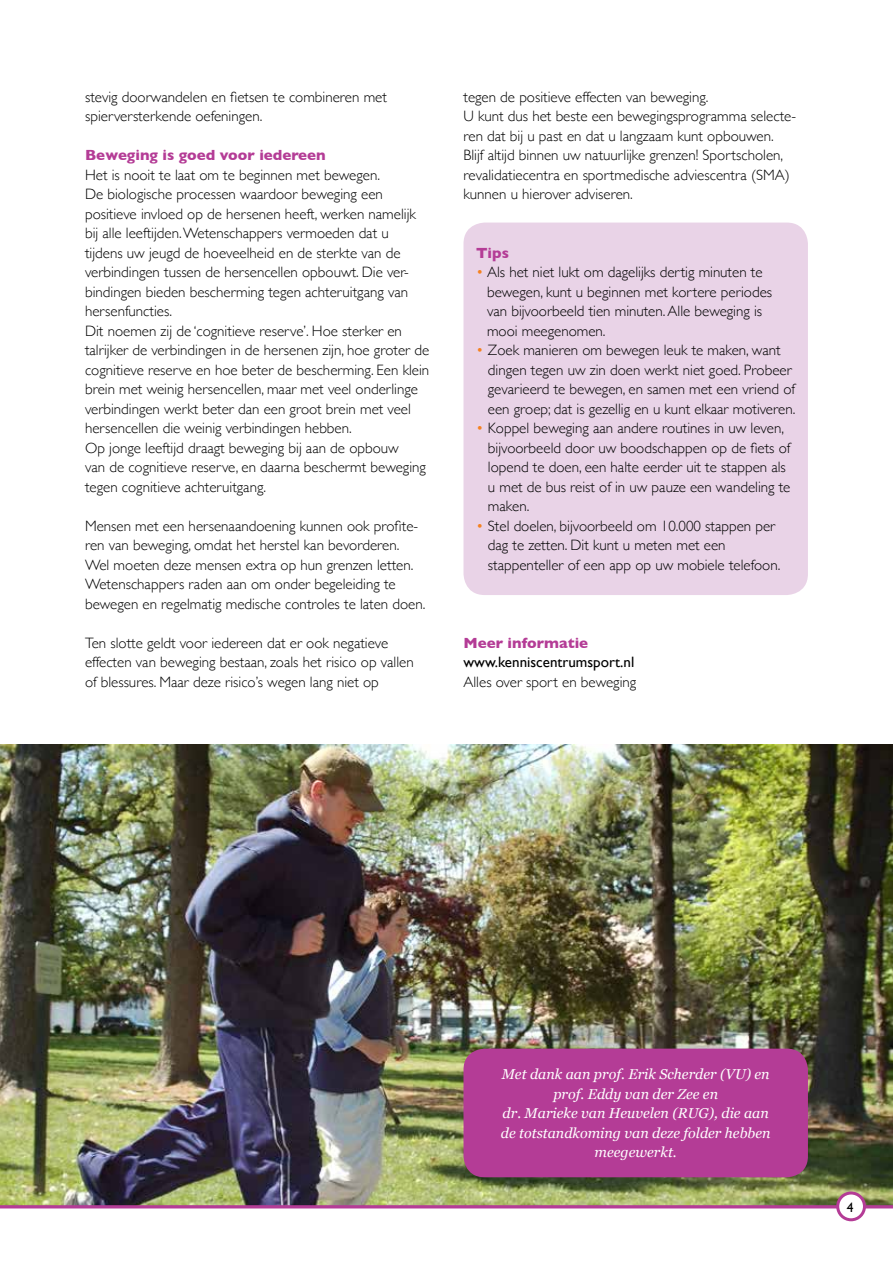
<style>
.page{position:relative;width:893px;height:1263px;background:#fff}
.page>*{position:absolute;margin:0;border:0;box-sizing:border-box;transform-origin:0 0}
.t1{font:300 15px/19.5px "Gill Sans";color:#000}
.t2{font:700 15px "Gill Sans";color:#b43c96}
.t3{font:15px "Gill Sans";color:#000}
.t4{font:italic 14.25px/19.5px "Georgia";color:#fff;text-align:center}
.t5{font:13.5px "Gill Sans";color:#000}
.s1{color:#f58220}
</style>
<div class="page">
<div style="left:463px;top:223px;width:345px;height:372px;background:#e9d3e7;border-radius:21px"></div>
<img style="left:0;top:744px;width:893px;height:461px">
<hr style="left:0;top:1205px;width:893px;height:3px;background:#b43c96">
<div style="left:838px;top:1193px;width:26px;height:27px;background:#fff;border-radius:50%"></div>
<div style="left:836px;top:1191px;width:30px;height:30px;border:3px solid #b43c96;border-radius:50%"></div>
<div style="left:463px;top:1048px;width:345px;height:129px;background:#b43c96;border-radius:21px"></div>
<p class="t1" style="left:85px;top:86px;width:303px">stevig doorwandelen en fietsen te combineren met spierversterkende oefeningen.</p>
<p class="t2" style="left:85px;top:143px;width:242px">Beweging is goed voor iedereen</p>
<p class="t1" style="left:85px;top:164px;width:346px">Het is nooit te laat om te beginnen met bewegen.<br>De biologische processen waardoor beweging een positieve invloed op de hersenen heeft, werken namelijk bij alle leeftijden. Wetenschappers vermoeden dat u tijdens uw jeugd de hoeveelheid en de sterkte van de verbindingen tussen de hersencellen opbouwt. Die ver&shy;bindingen bieden bescherming tegen achteruitgang van hersenfuncties.<br>Dit noemen zij de ‘cognitieve reserve’. Hoe sterker en talrijker de verbindingen in de hersenen zijn, hoe groter de cognitieve reserve en hoe beter de bescherming. Een klein brein met weinig hersencellen, maar met veel onderlinge verbindingen werkt beter dan een groot brein met veel hersencellen die weinig verbindingen hebben.<br>Op jonge leeftijd draagt beweging bij aan de opbouw<br>van de cognitieve reserve, en daarna beschermt beweging tegen cognitieve achteruitgang.</p>
<p class="t1" style="left:85px;top:515px;width:342px">Mensen met een hersenaandoening kunnen ook profite&shy;ren van beweging, omdat het herstel kan bevorderen.<br>Wel moeten deze mensen extra op hun grenzen letten.<br>Wetenschappers raden aan om onder begeleiding te bewegen en regelmatig medische controles te laten doen.</p>
<p class="t1" style="left:85px;top:632px;width:330px">Ten slotte geldt voor iedereen dat er ook negatieve effecten van beweging bestaan, zoals het risico op vallen of blessures. Maar deze risico’s wegen lang niet op</p>
<p class="t1" style="left:463px;top:86px;width:334px">tegen de positieve effecten van beweging.<br>U kunt dus het beste een bewegingsprogramma selecte&shy;ren dat bij u past en dat u langzaam kunt opbouwen.<br>Blijf altijd binnen uw natuurlijke grenzen! Sportscholen, revalidatiecentra en sportmedische adviescentra (SMA) kunnen u hierover adviseren.</p>
<p class="t2" style="left:476px;top:241px;width:34px">Tips</p>
<p class="t1" style="left:487px;top:262px;width:287px;text-indent:-11px"><span class="s1">•</span> Als het niet lukt om dagelijks dertig minuten te bewegen, kunt u beginnen met kortere periodes van bijvoorbeeld tien minuten. Alle beweging is mooi meegenomen.</p>
<p class="t1" style="left:488px;top:340px;width:309px;text-indent:-12px"><span class="s1">•</span> Zoek manieren om bewegen leuk te maken, want dingen tegen uw zin doen werkt niet goed. Probeer gevarieerd te bewegen, en samen met een vriend of een groep; dat is gezellig en u kunt elkaar motiveren.</p>
<p class="t1" style="left:488px;top:418px;width:304px;text-indent:-12px"><span class="s1">•</span> Koppel beweging aan andere routines in uw leven, bijvoorbeeld door uw boodschappen op de fiets of lopend te doen, een halte eerder uit te stappen als u met de bus reist of in uw pauze een wandeling te maken.</p>
<p class="t1" style="left:488px;top:515px;width:294px;text-indent:-12px"><span class="s1">•</span> Stel doelen, bijvoorbeeld om 10.000 stappen per dag te zetten. Dit kunt u meten met een stappenteller of een app op uw mobiele telefoon.</p>
<p class="t2" style="left:463px;top:631px;width:126px">Meer informatie</p>
<p class="t3" style="left:463px;top:653px;width:172px">www.kenniscentrumsport.nl</p>
<p class="t1" style="left:463px;top:671px;width:174px">Alles over sport en beweging</p>
<p class="t4" style="left:501px;top:1064px;width:271px">Met dank aan prof. Erik Scherder (VU) en prof. Eddy van der Zee en<br>dr. Marieke van Heuvelen (RUG), die aan de totstandkoming van deze folder hebben meegewerkt.</p>
<p class="t5" style="left:847px;top:1199px;width:8px">4</p>
</div>
